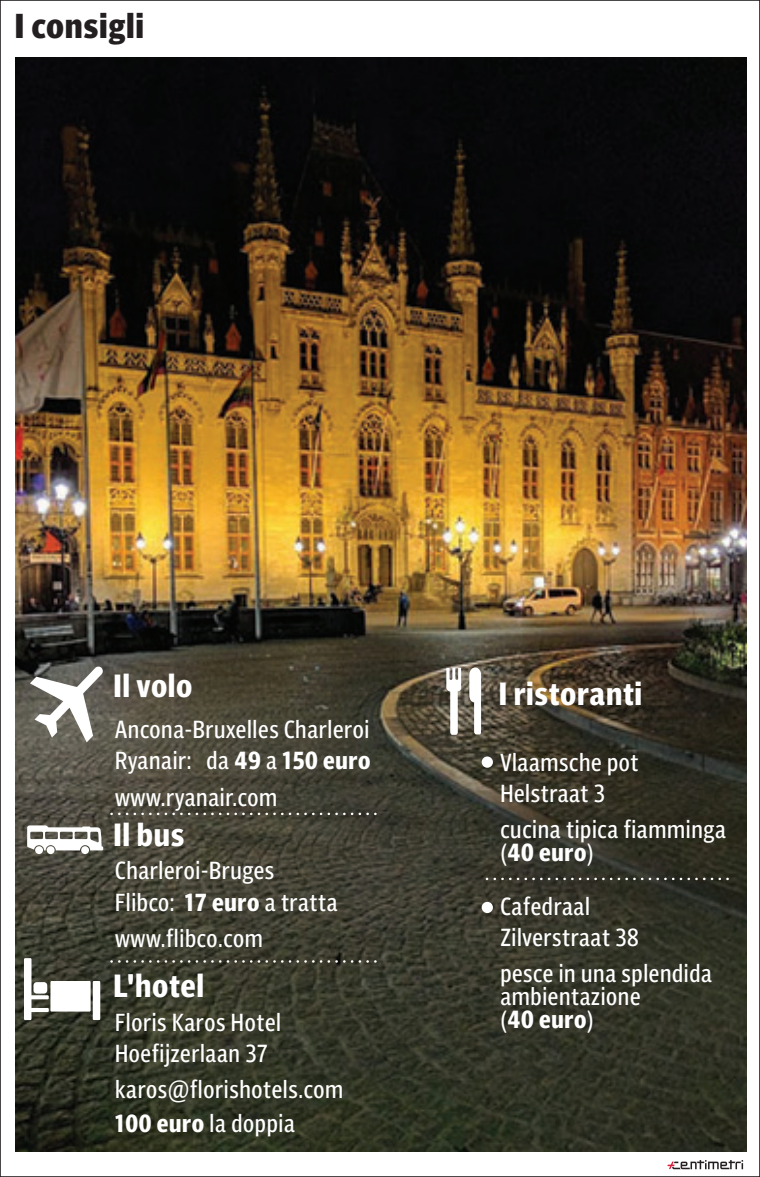
<style>
.page{position:relative;width:760px;height:1177px;background:#fff}
.page>*{position:absolute;margin:0;border:0;box-sizing:border-box;transform-origin:0 0}
.t1{font:800 35px "Olisipone Condensed";color:#231f20}
.t2{font:700 32.5px "Olisipone Condensed";color:#fff}
.t3{font:25px/31.2px "Olisipone Condensed";color:#fff}
.s1{font-weight:700}
</style>
<div class="page">
<svg style="left:667px;top:1160px;width:75px;height:9px"></svg>
<img style="left:15px;top:57px;width:731px;height:1094px">
<div style="left:481px;top:756px;width:11px;height:11px;background:#fff;border-radius:50%"></div>
<div style="left:481px;top:901px;width:11px;height:12px;background:#fff;border-radius:50%"></div>
<svg style="left:30px;top:666px;width:73px;height:76px"></svg>
<svg style="left:27px;top:825px;width:76px;height:25px"></svg>
<div style="left:35px;top:846px;width:8px;height:8px;background:#fff;border-radius:50%"></div>
<div style="left:47px;top:846px;width:8px;height:8px;background:#fff;border-radius:50%"></div>
<div style="left:81px;top:846px;width:8px;height:8px;background:#fff;border-radius:50%"></div>
<div style="left:93px;top:981px;width:7px;height:39px;background:#fff"></div>
<svg style="left:24px;top:958px;width:25px;height:62px"></svg>
<div style="left:50px;top:981px;width:41px;height:30px;background:#fff"></div>
<div style="left:33px;top:982px;width:14px;height:11px;background:#fff;border-radius:3px"></div>
<svg style="left:446px;top:665px;width:35px;height:69px"></svg>
<svg style="left:111px;top:812px;width:268px;height:3px"></svg>
<svg style="left:111px;top:960px;width:268px;height:2px"></svg>
<svg style="left:486px;top:877px;width:245px;height:3px"></svg>
<h1 class="t1" style="left:14px;top:5px;width:131px">I consigli</h1>
<h2 class="t2" style="left:113px;top:667px;width:81px">Il volo</h2>
<p class="t3" style="left:115px;top:715px;width:257px">Ancona-Bruxelles Charleroi<br>Ryanair: da <span class="s1">49</span> a <span class="s1">150 euro</span></p>
<p class="t3" style="left:115px;top:783px;width:164px">www.ryanair.com</p>
<h2 class="t2" style="left:113px;top:815px;width:73px">Il bus</h2>
<p class="t3" style="left:115px;top:857px;width:224px">Charleroi-Bruges<br>Flibco: <span class="s1">17 euro</span> a tratta</p>
<p class="t3" style="left:115px;top:924px;width:150px">www.flibco.com</p>
<h2 class="t2" style="left:113px;top:967px;width:93px">L'hotel</h2>
<p class="t3" style="left:115px;top:1008px;width:168px">Floris Karos Hotel<br>Hoefijzerlaan 37</p>
<p class="t3" style="left:115px;top:1074px;width:230px;line-height:33.8px">karos@florishotels.com<br><span class="s1">100 euro</span> la doppia</p>
<h2 class="t2" style="left:498px;top:674px;width:146px">I ristoranti</h2>
<p class="t3" style="left:499px;top:748px;width:140px">Vlaamsche pot<br>Helstraat 3</p>
<p class="t3" style="left:499px;top:820px;width:228px;line-height:22.5px">cucina tipica fiamminga (<span class="s1">40 euro</span>)</p>
<p class="t3" style="left:499px;top:892px;width:140px">Cafedraal<br>Zilverstraat 38</p>
<p class="t3" style="left:499px;top:964px;width:214px;line-height:22.5px">pesce in una splendida ambientazione<br>(<span class="s1">40 euro</span>)</p>
</div>
